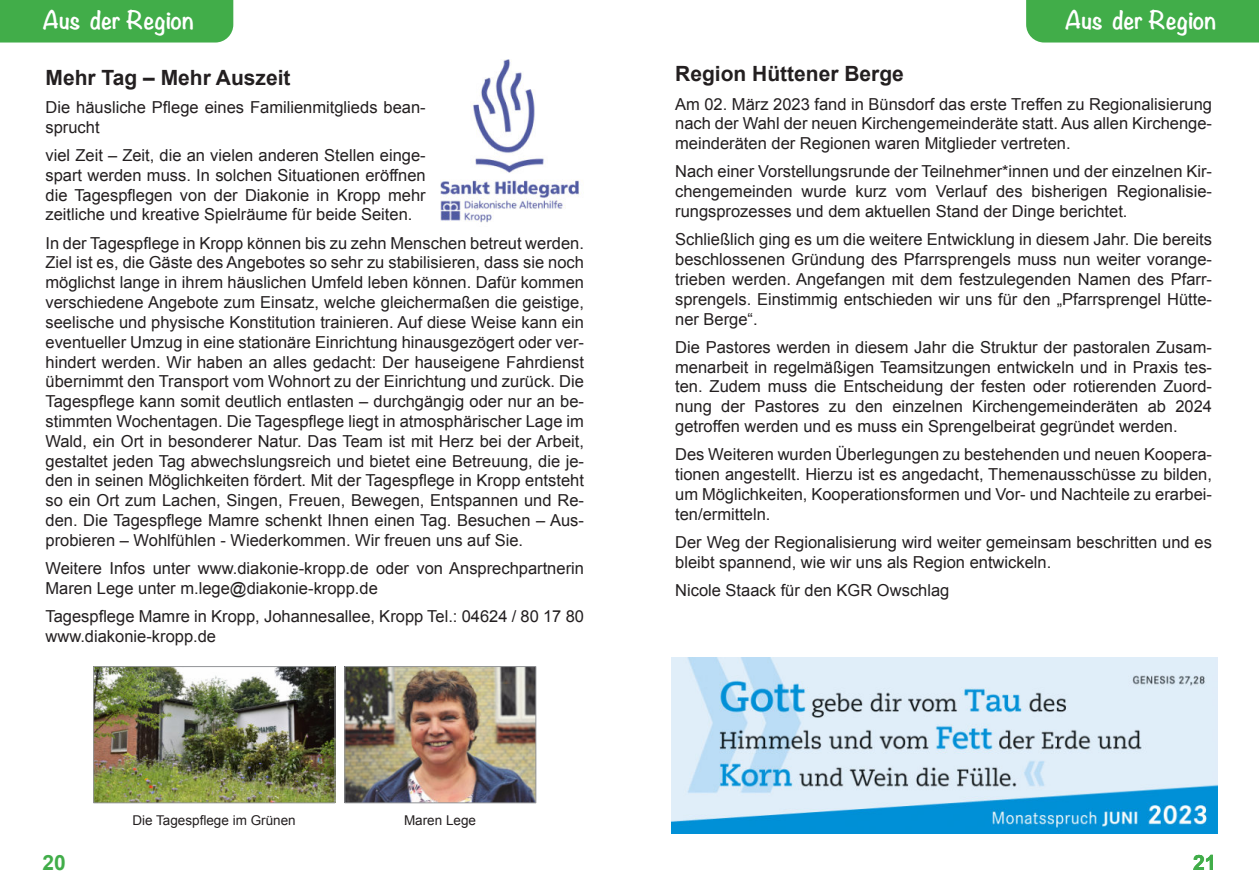
<style>
.page{position:relative;width:1259px;height:893px;background:#fff}
.page>*{position:absolute;margin:0;border:0;box-sizing:border-box;transform-origin:0 0}
.t1{font:700 22.5px "Noteworthy";color:#fff}
.t2{font:700 21px "Arial";color:#231f20}
.t3{font:700 21px "Arial";color:#41ad49}
.t4{font:16.5px/19.8px "Arial";color:#231f20;text-align:justify}
.t5{font:13.5px "Arial";color:#231f20}
</style>
<div class="page">
<div style="left:0;top:0;width:233px;height:43px;background:#41ad49"></div>
<div style="left:1026px;top:0;width:233px;height:43px;background:#41ad49"></div>
<img style="left:346px;top:668px;width:188px;height:133px">
<div style="left:344px;top:666px;width:192px;height:137px;border:1px solid #939598"></div>
<img style="left:95px;top:668px;width:238px;height:133px">
<div style="left:93px;top:666px;width:242px;height:137px;border:1px solid #939598"></div>
<img style="left:440px;top:59px;width:139px;height:164px">
<img style="left:671px;top:658px;width:546px;height:175px">
<h1 class="t1" style="left:43px;top:5px;width:153px">Aus der Region</h1>
<h1 class="t1" style="left:1064px;top:5px;width:153px">Aus der Region</h1>
<p class="t2" style="left:45px;top:69px;width:247px">Mehr Tag – Mehr Auszeit</p>
<p class="t4" style="left:45px;top:99px;width:382px">Die häusliche Pflege eines Familienmitglieds bean&shy;sprucht</p>
<p class="t4" style="left:45px;top:147px;width:382px">viel Zeit – Zeit, die an vielen anderen Stellen einge&shy;spart werden muss. In solchen Situationen eröffnen die Tagespflegen von der Diakonie in Kropp mehr zeitliche und kreative Spielräume für beide Seiten.</p>
<p class="t4" style="left:45px;top:234px;width:540px">In der Tagespflege in Kropp können bis zu zehn Menschen betreut werden.<br>Ziel ist es, die Gäste des Angebotes so sehr zu stabilisieren, dass sie noch möglichst lange in ihrem häuslichen Umfeld leben können. Dafür kommen verschiedene Angebote zum Einsatz, welche gleichermaßen die geistige, seelische und physische Konstitution trainieren. Auf diese Weise kann ein eventueller Umzug in eine stationäre Einrichtung hinausgezögert oder ver&shy;hindert werden. Wir haben an alles gedacht: Der hauseigene Fahrdienst übernimmt den Transport vom Wohnort zu der Einrichtung und zurück. Die Tagespflege kann somit deutlich entlasten – durchgängig oder nur an be&shy;stimmten Wochentagen. Die Tagespflege liegt in atmosphärischer Lage im Wald, ein Ort in besonderer Natur. Das Team ist mit Herz bei der Arbeit, gestaltet jeden Tag abwechslungsreich und bietet eine Betreuung, die je&shy;den in seinen Möglichkeiten fördert. Mit der Tagespflege in Kropp entsteht so ein Ort zum Lachen, Singen, Freuen, Bewegen, Entspannen und Re&shy;den. Die Tagespflege Mamre schenkt Ihnen einen Tag. Besuchen – Aus&shy;probieren – Wohlfühlen - Wiederkommen. Wir freuen uns auf Sie.</p>
<p class="t4" style="left:45px;top:560px;width:540px">Weitere Infos unter www.diakonie-kropp.de oder von Ansprechpartnerin<br>Maren Lege unter m.lege@diakonie-kropp.de</p>
<p class="t4" style="left:45px;top:608px;width:540px">Tagespflege Mamre in Kropp, Johannesallee, Kropp Tel.: 04624 / 80 17 80 www.diakonie-kropp.de</p>
<p class="t5" style="left:132px;top:815px;width:165px">Die Tagespflege im Grünen</p>
<p class="t5" style="left:404px;top:815px;width:74px">Maren Lege</p>
<p class="t2" style="left:675px;top:66px;width:230px">Region Hüttener Berge</p>
<p class="t4" style="left:675px;top:95px;width:538px">Am 02. März 2023 fand in Bünsdorf das erste Treffen zu Regionalisierung nach der Wahl der neuen Kirchengemeinderäte statt. Aus allen Kirchenge&shy;meinderäten der Regionen waren Mitglieder vertreten.</p>
<p class="t4" style="left:675px;top:163px;width:538px">Nach einer Vorstellungsrunde der Teilnehmer*innen und der einzelnen Kir&shy;chengemeinden wurde kurz vom Verlauf des bisherigen Regionalisie&shy;rungsprozesses und dem aktuellen Stand der Dinge berichtet.</p>
<p class="t4" style="left:675px;top:231px;width:538px">Schließlich ging es um die weitere Entwicklung in diesem Jahr. Die bereits beschlossenen Gründung des Pfarrsprengels muss nun weiter vorange&shy;trieben werden. Angefangen mit dem festzulegenden Namen des Pfarr&shy;sprengels. Einstimmig entschieden wir uns für den „Pfarrsprengel Hütte&shy;ner Berge“.</p>
<p class="t4" style="left:675px;top:339px;width:538px">Die Pastores werden in diesem Jahr die Struktur der pastoralen Zusam&shy;menarbeit in regelmäßigen Teamsitzungen entwickeln und in Praxis tes&shy;ten. Zudem muss die Entscheidung der festen oder rotierenden Zuord&shy;nung der Pastores zu den einzelnen Kirchengemeinderäten ab 2024 getroffen werden und es muss ein Sprengelbeirat gegründet werden.</p>
<p class="t4" style="left:675px;top:446px;width:538px">Des Weiteren wurden Überlegungen zu bestehenden und neuen Koopera&shy;tionen angestellt. Hierzu ist es angedacht, Themenausschüsse zu bilden, um Möglichkeiten, Kooperationsformen und Vor- und Nachteile zu erarbei&shy;ten/ermitteln.</p>
<p class="t4" style="left:675px;top:534px;width:538px">Der Weg der Regionalisierung wird weiter gemeinsam beschritten und es bleibt spannend, wie wir uns als Region entwickeln.</p>
<p class="t4" style="left:675px;top:582px;width:276px">Nicole Staack für den KGR Owschlag</p>
<p class="t3" style="left:43px;top:854px;width:25px">20</p>
<p class="t3" style="left:1193px;top:854px;width:25px">21</p>
</div>
